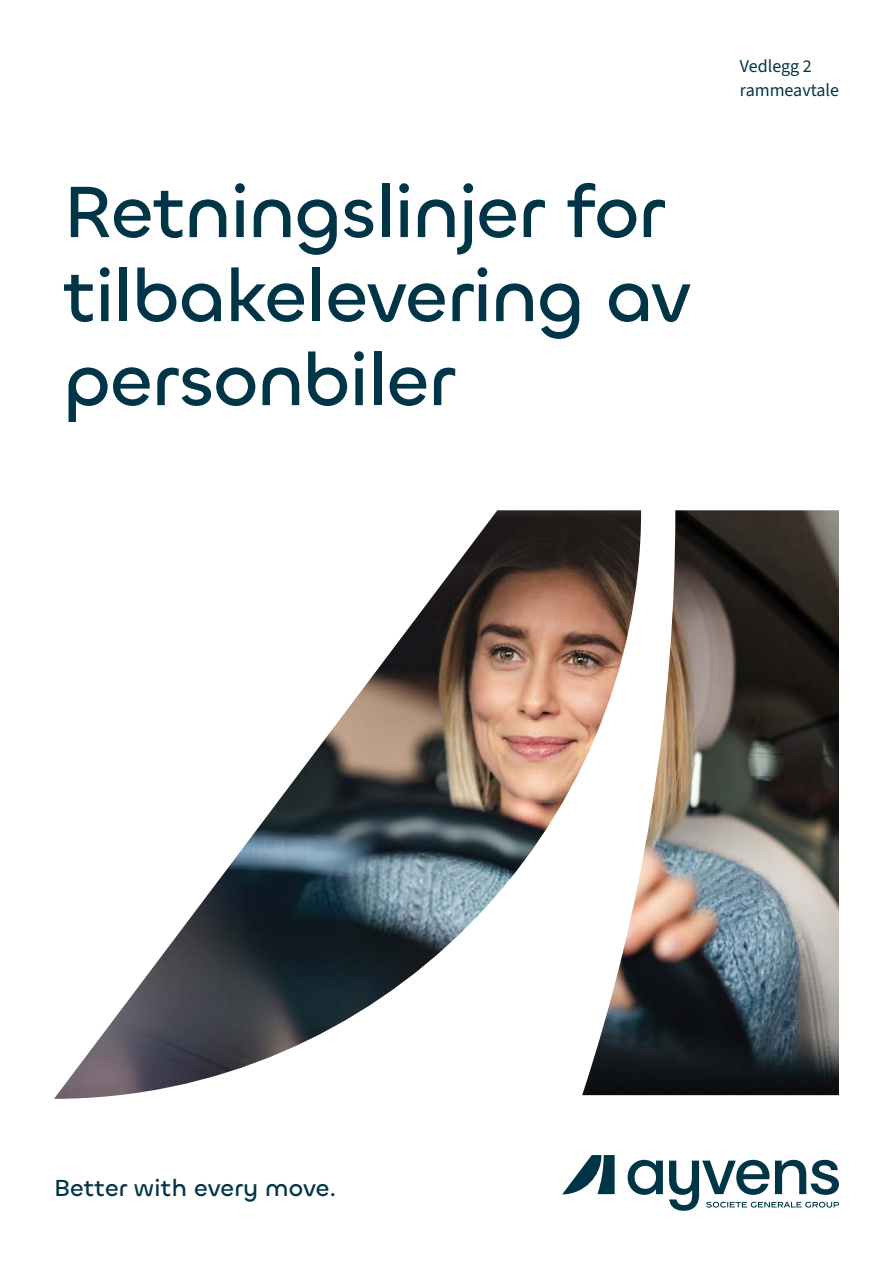
<style>
.page{position:relative;width:893px;height:1263px;background:#fff}
.page>*{position:absolute;margin:0;border:0;box-sizing:border-box;transform-origin:0 0}
.t1{font:500 75px/84px "Chillax";letter-spacing:-.025em;color:#003548}
.t2{font:500 24px "Chillax";color:#003548}
.t3{font:18px/24px "Source Sans 3";color:#003548}
</style>
<div class="page">
<img style="left:54px;top:510px;width:785px;height:589px">
<svg style="left:562px;top:1155px;width:277px;height:56px"></svg>
<p class="t1" style="left:63px;top:169px;width:630px">Retningslinjer for tilbakelevering av personbiler</p>
<p class="t3" style="left:740px;top:55px;width:101px">Vedlegg 2 rammeavtale</p>
<p class="t2" style="left:54px;top:1173px;width:284px">Better with every move.</p>
</div>
